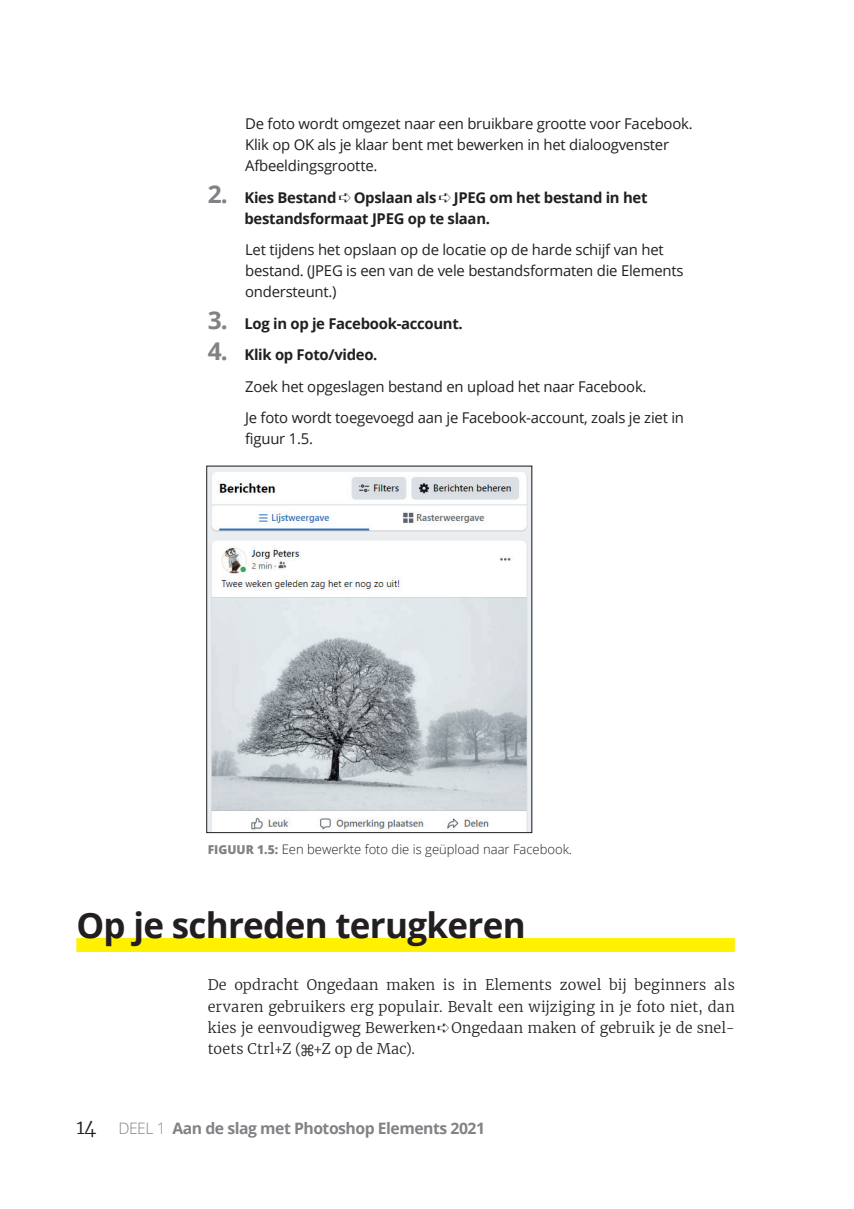
<style>
.page{position:relative;width:854px;height:1209px;background:#fff}
.page>*{position:absolute;margin:0;border:0;box-sizing:border-box;transform-origin:0 0}
.t1{font:700 35px "Open Sans";letter-spacing:-.02em;color:#231f20}
.t2{font:700 15.75px "Open Sans";letter-spacing:-.03em;color:#808285}
.t3{font:14.88px/21px "Open Sans";letter-spacing:-.015em;color:#231f20}
.t4{font:700 14.88px/21px "Open Sans";letter-spacing:-.02em;color:#231f20}
.t5{font:300 14.35px/21px "Merriweather";letter-spacing:.01em;color:#231f20;text-align:justify}
.t6{font:300 13.12px "Open Sans";color:#231f20}
.s1{font-size:24.5px;color:#808285}
.s2{font-weight:700;font-size:24.5px;color:#808285}
.s3{font-weight:700}
.s4{font-weight:800;font-size:12.25px;color:#808285}
.s5{font-family:"STIX";font-weight:400}
.s6{font-family:"Merriweather";font-weight:300;font-size:19.25px;color:#231f20}
.s7{font-weight:300}
</style>
<div class="page">
<div style="left:76px;top:938px;width:658px;height:14px;background:#fff101"></div>
<img style="left:208px;top:468px;width:322px;height:363px">
<div style="left:206px;top:466px;width:326px;height:367px;border:1px solid #231f20"></div>
<p class="t3" style="left:245px;top:113px;width:449px">De foto wordt omgezet naar een bruikbare grootte voor Facebook.<br>Klik op OK als je klaar bent met bewerken in het dialoogvenster<br>Afbeeldingsgrootte.</p>
<p class="t4" style="left:244px;top:186px;width:404px;text-indent:-37px"><span class="s1">2.</span> Kies Bestand ➪ Opslaan als ➪ JPEG om het bestand in het bestandsformaat JPEG op te slaan.</p>
<p class="t3" style="left:245px;top:239px;width:440px">Let tijdens het opslaan op de locatie op de harde schijf van het bestand. (JPEG is een van de vele bestandsformaten die Elements ondersteunt.)</p>
<p class="t4" style="left:208px;top:312px;width:256px"><span class="s1">3.</span> Log in op je Facebook-account.</p>
<p class="t3" style="left:245px;top:339px;width:440px;line-height:31.5px;text-indent:-37px"><span class="s2">4.</span> <span class="s3">Klik op Foto/video.<br></span>Zoek het opgeslagen bestand en upload het naar Facebook.<br>Je foto wordt toegevoegd aan je Facebook-account, zoals je ziet in</p>
<p class="t3" style="left:245px;top:428px;width:69px">figuur 1.5.</p>
<p class="t6" style="left:208px;top:840px;width:364px"><span class="s4">FIGUUR 1.5:</span> Een bewerkte foto die is geüpload naar Facebook.</p>
<h1 class="t1" style="left:76px;top:900px;width:451px">Op je schreden terugkeren</h1>
<p class="t5" style="left:208px;top:974px;width:528px">De opdracht Ongedaan maken is in Elements zowel bij beginners als ervaren gebruikers erg populair. Bevalt een wijziging in je foto niet, dan kies je eenvoudigweg Bewerken➪Ongedaan maken of gebruik je de snel&shy;toets Ctrl+Z (<span class="s5">⌘</span>+Z op de Mac).</p>
<p class="t2" style="left:76px;top:1117px;width:410px"><span class="s6">14</span> <span class="s7">DEEL 1</span> Aan de slag met Photoshop Elements 2021</p>
</div>
